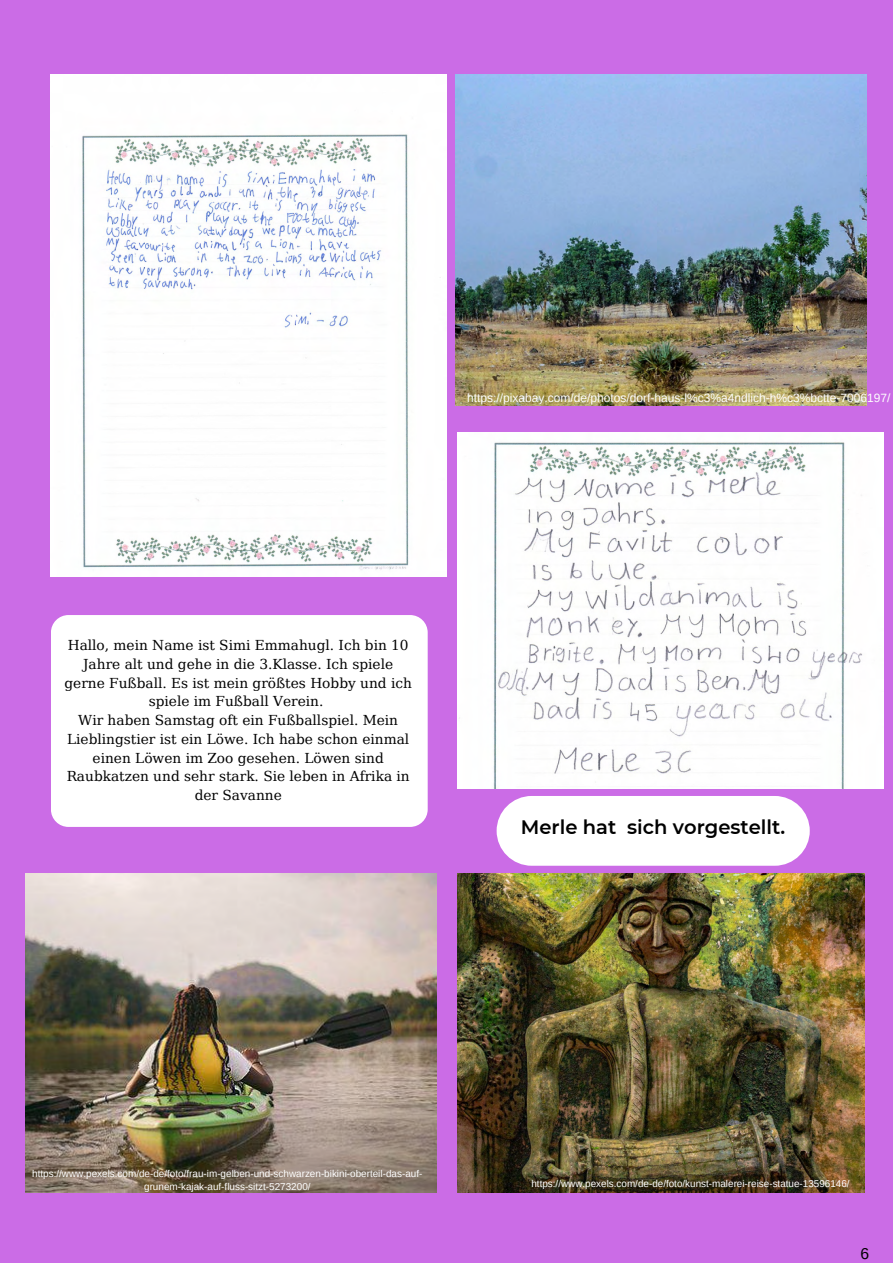
<style>
.page{position:relative;width:893px;height:1264px;background:#fff}
.page>*{position:absolute;margin:0;border:0;box-sizing:border-box;transform-origin:0 0}
.t1{font:600 19.5px "Montserrat";color:#000}
.t2{font:15.6px "Arimo";color:#000}
.t3{font:13.65px/18.8px "DejaVu Serif";color:#000;text-align:center}
.t4{font:12px "Arimo";color:#fefefe}
.t5{font:9.9px/13.2px "Arimo";color:#fefefe;text-align:center}
</style>
<div class="page">
<div style="left:0;top:0;width:892px;height:1262px;background:#cb6ce6"></div>
<img style="left:51px;top:74px;width:396px;height:503px">
<div style="left:51px;top:615px;width:376px;height:212px;background:#fff;border-radius:18px"></div>
<img style="left:457px;top:432px;width:426px;height:356px">
<img style="left:26px;top:873px;width:410px;height:318px">
<div style="left:496px;top:796px;width:313px;height:69px;background:#fff;border-radius:35px"></div>
<svg style="left:502px;top:800px;width:13px;height:61px"></svg>
<img style="left:457px;top:873px;width:407px;height:318px">
<img style="left:455px;top:74px;width:411px;height:332px">
<p class="t4" style="left:467px;top:391px;width:425px">https://pixabay.com/de/photos/dorf-haus-l%c3%a4ndlich-h%c3%bctte-7006197/</p>
<p class="t3" style="left:64px;top:636px;width:349px">Hallo, mein Name ist Simi Emmahugl. Ich bin 10<br>Jahre alt und gehe in die 3.Klasse. Ich spiele gerne Fußball. Es ist mein größtes Hobby und ich spiele im Fußball Verein.<br>Wir haben Samstag oft ein Fußballspiel. Mein Lieblingstier ist ein Löwe. Ich habe schon einmal einen Löwen im Zoo gesehen. Löwen sind Raubkatzen und sehr stark. Sie leben in Afrika in der Savanne</p>
<h1 class="t1" style="left:521px;top:814px;width:266px">Merle hat sich vorgestellt.</h1>
<p class="t5" style="left:32px;top:1166px;width:391px">https://www.pexels.com/de-de/foto/frau-im-gelben-und-schwarzen-bikini-oberteil-das-auf&shy;grunem-kajak-auf-fluss-sitzt-5273200/</p>
<p class="t5" style="left:531px;top:1177px;width:319px">https://www.pexels.com/de-de/foto/kunst-malerei-reise-statue-13596146/</p>
<p class="t2" style="left:860px;top:1244px;width:10px">6</p>
</div>
